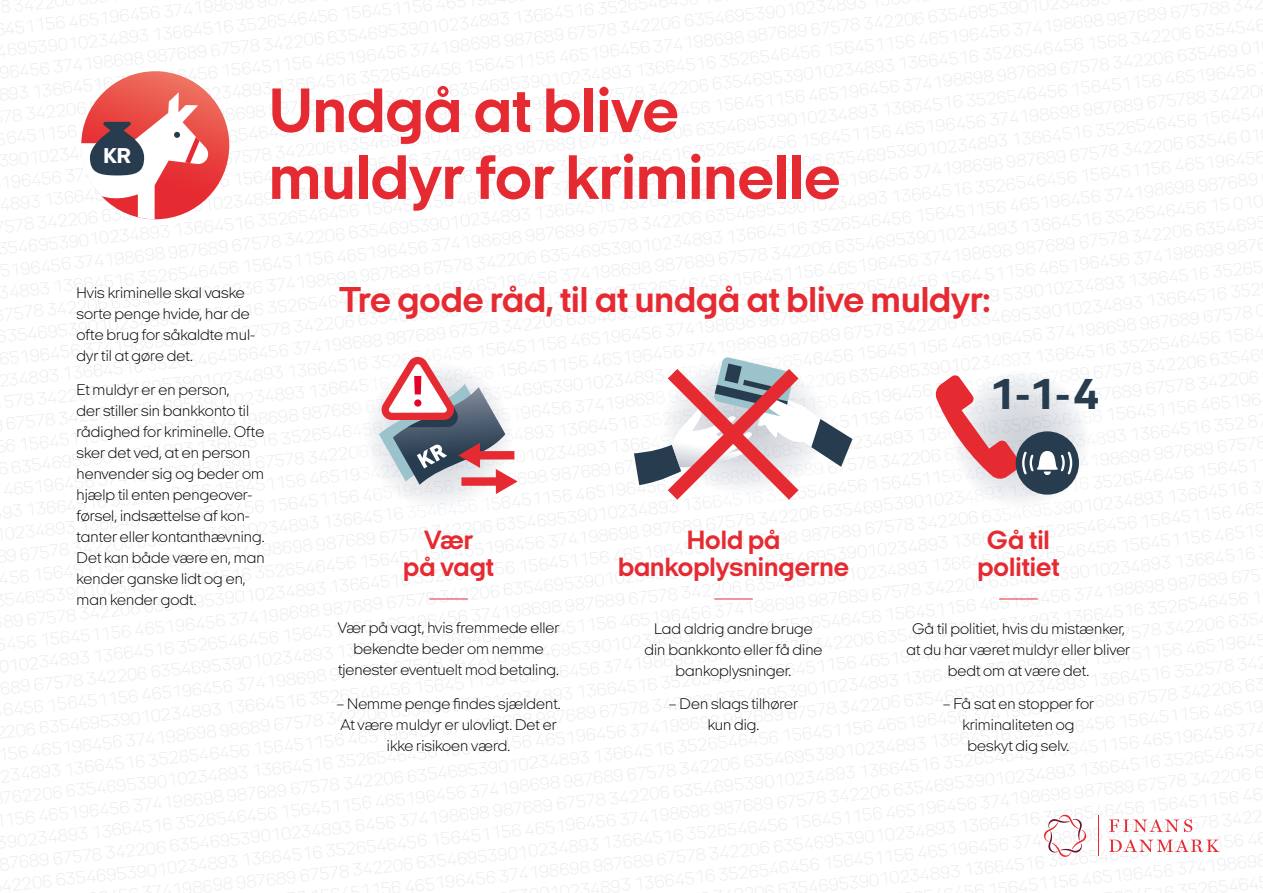
<style>
.page{position:relative;width:1263px;height:893px;background:#fff}
.page>*{position:absolute;margin:0;border:0;box-sizing:border-box;transform-origin:0 0}
.t1{font:700 64.2px/66.8px "Italian Plate No 2 Expanded";color:#e62a32}
.t2{font:800 44.25px "Italian Plate No 2 Expanded";color:#273c4e}
.t3{font:700 36.75px "Italian Plate No 2 Expanded";color:#e62a32}
.t4{font:700 27px/27px "Italian Plate No 2 Expanded";color:#e62a32;text-align:center}
.t5{font:800 21.9px "Italian Plate No 2 Expanded";color:#fff}
.t6{font:200 15.75px/21px "Italian Plate No 2 Expanded";color:#000;text-align:center}
</style>
<div class="page">
<hr style="left:1098px;top:815px;width:1px;height:41px;background:#e62a32">
<svg style="left:1044px;top:814px;width:43px;height:43px"></svg>
<svg style="left:1109px;top:819px;width:83px;height:13px"></svg>
<svg style="left:1109px;top:839px;width:110px;height:13px"></svg>
<hr style="left:429px;top:598px;width:39px;height:1px;background:#e62a32">
<hr style="left:714px;top:598px;width:39px;height:1px;background:#e62a32">
<hr style="left:999px;top:598px;width:39px;height:1px;background:#e62a32">
<svg style="left:373px;top:357px;width:145px;height:145px"></svg>
<svg style="left:634px;top:357px;width:218px;height:143px"></svg>
<svg style="left:938px;top:357px;width:164px;height:164px"></svg>
<div style="left:1016px;top:431px;width:63px;height:64px;background:#273c4e;border-radius:50%"></div>
<svg style="left:935px;top:375px;width:138px;height:105px"></svg>
<svg style="left:81px;top:71px;width:148px;height:148px"></svg>
<svg style="left:81px;top:92px;width:131px;height:127px"></svg>
<h3 class="t5" style="left:103px;top:144px;width:29px">KR</h3>
<h1 class="t1" style="left:269px;top:77px;width:573px">Undgå at blive muldyr for kriminelle</h1>
<p class="t6" style="left:77px;top:282px;width:180px;text-align:left">Hvis kriminelle skal vaske sorte penge hvide, har de ofte brug for såkaldte mul&shy;dyr til at gøre det.</p>
<p class="t6" style="left:77px;top:379px;width:190px;text-align:left">Et muldyr er en person,<br>der stiller sin bankkonto til rådighed for kriminelle. Ofte sker det ved, at en person henvender sig og beder om hjælp til enten pengeover&shy;førsel, indsættelse af kon&shy;tanter eller kontanthævning.<br>Det kan både være en, man kender ganske lidt og en, man kender godt.</p>
<h3 class="t3" style="left:339px;top:280px;width:653px">Tre gode råd, til at undgå at blive muldyr:</h3>
<h3 class="t4" style="left:403px;top:526px;width:92px">Vær<br>på vagt</h3>
<p class="t6" style="left:338px;top:618px;width:223px">Vær på vagt, hvis fremmede eller bekendte beder om nemme tjenester eventuelt mod betaling.</p>
<p class="t6" style="left:336px;top:693px;width:226px">– Nemme penge findes sjældent.<br>At være muldyr er ulovligt. Det er ikke risikoen værd.</p>
<h3 class="t4" style="left:618px;top:526px;width:233px">Hold på bankoplysningerne</h3>
<p class="t6" style="left:644px;top:618px;width:180px">Lad aldrig andre bruge din bankkonto eller få dine bankoplysninger.</p>
<p class="t6" style="left:669px;top:693px;width:131px">– Den slags tilhører kun dig.</p>
<h2 class="t2" style="left:990px;top:370px;width:111px">1-1-4</h2>
<h3 class="t4" style="left:977px;top:526px;width:84px">Gå til politiet</h3>
<p class="t6" style="left:906px;top:618px;width:225px">Gå til politiet, hvis du mistænker, at du har været muldyr eller bliver bedt om at være det.</p>
<p class="t6" style="left:943px;top:693px;width:153px">– Få sat en stopper for kriminaliteten og beskyt dig selv.</p>
</div>
